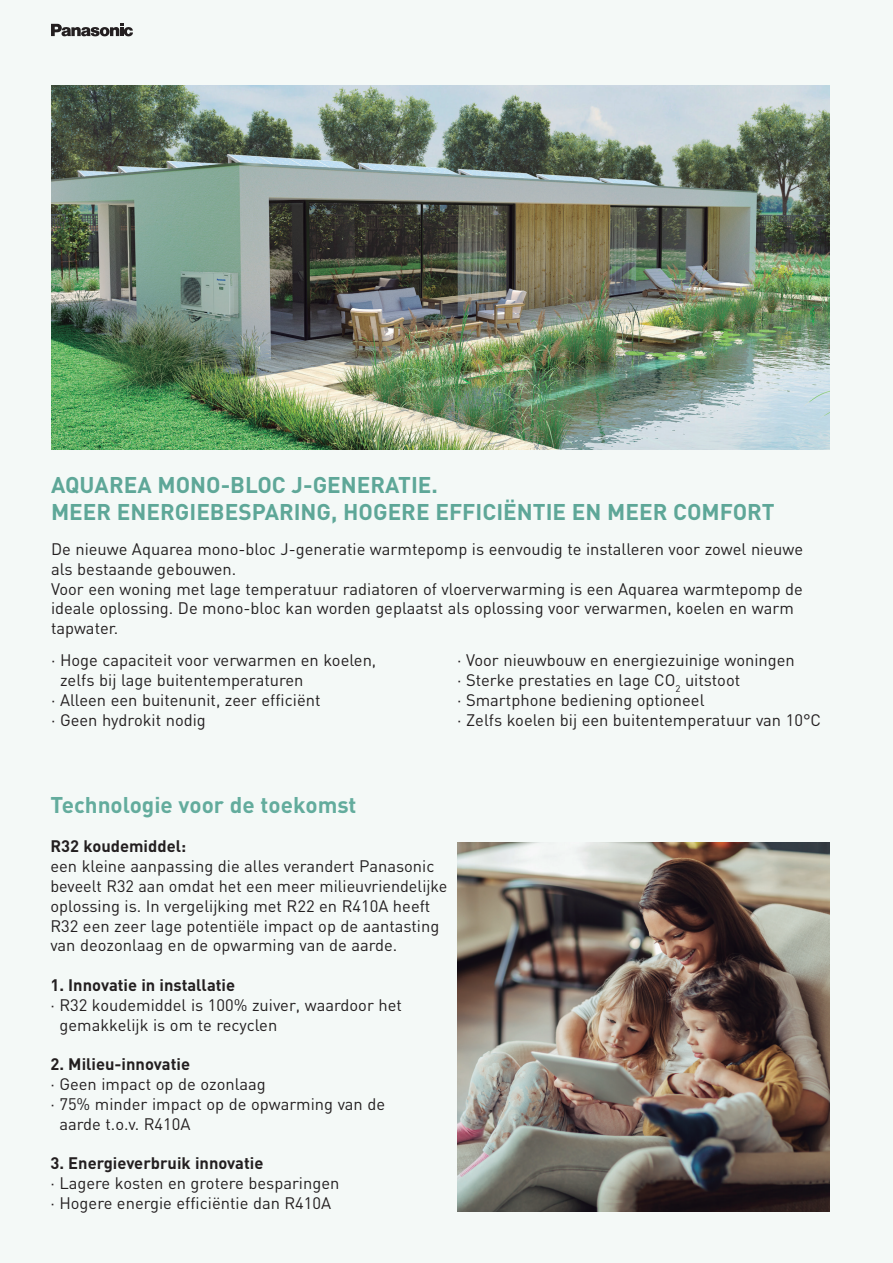
<style>
.page{position:relative;width:893px;height:1263px;background:#f4f9f7}
.page>*{position:absolute;margin:0;border:0;box-sizing:border-box;transform-origin:0 0}
.t1{font:700 22.5px/27px "DIN";color:#63ac9d}
.t2{font:16.5px/19.8px "DIN";color:#231f20}
.t3{font:700 16.5px "DIN";color:#231f20}
</style>
<div class="page">
<svg style="left:51px;top:24px;width:82px;height:12px"></svg>
<img style="left:51px;top:85px;width:778px;height:365px">
<img style="left:457px;top:842px;width:372px;height:370px">
<h1 class="t1" style="left:51px;top:470px;width:725px">AQUAREA MONO-BLOC J-GENERATIE.<br>MEER ENERGIEBESPARING, HOGERE EFFICIËNTIE EN MEER COMFORT</h1>
<p class="t2" style="left:51px;top:539px;width:753px">De nieuwe Aquarea mono-bloc J-generatie warmtepomp is eenvoudig te installeren voor zowel nieuwe als bestaande gebouwen.<br>Voor een woning met lage temperatuur radiatoren of vloerverwarming is een Aquarea warmtepomp de ideale oplossing. De mono-bloc kan worden geplaatst als oplossing voor verwarmen, koelen en warm tapwater.</p>
<p class="t2" style="left:51px;top:650px;width:327px">· Hoge capaciteit voor verwarmen en koelen,</p>
<p class="t2" style="left:60px;top:670px;width:245px">zelfs bij lage buitentemperaturen</p>
<p class="t2" style="left:51px;top:690px;width:271px">· Alleen een buitenunit, zeer efficiënt</p>
<p class="t2" style="left:51px;top:710px;width:156px">· Geen hydrokit nodig</p>
<p class="t2" style="left:457px;top:650px;width:365px">· Voor nieuwbouw en energiezuinige woningen<br>· Sterke prestaties en lage CO<sub>2</sub> uitstoot<br>· Smartphone bediening optioneel<br>· Zelfs koelen bij een buitentemperatuur van 10°C</p>
<h1 class="t1" style="left:50px;top:790px;width:307px">Technologie voor de toekomst</h1>
<p class="t3" style="left:50px;top:835px;width:137px">R32 koudemiddel:</p>
<p class="t2" style="left:50px;top:856px;width:398px">een kleine aanpassing die alles verandert Panasonic beveelt R32 aan omdat het een meer milieuvriendelijke oplossing is. In vergelijking met R22 en R410A heeft R32 een zeer lage potentiële impact op de aantasting van deozonlaag en de opwarming van de aarde.</p>
<p class="t3" style="left:50px;top:974px;width:186px">1. Innovatie in installatie</p>
<p class="t2" style="left:59px;top:994px;width:344px;text-indent:-9px">· R32 koudemiddel is 100% zuiver, waardoor het gemakkelijk is om te recyclen</p>
<p class="t3" style="left:50px;top:1053px;width:141px">2. Milieu-innovatie</p>
<p class="t2" style="left:50px;top:1074px;width:217px">· Geen impact op de ozonlaag</p>
<p class="t2" style="left:50px;top:1093px;width:336px">· 75% minder impact op de opwarming van de</p>
<p class="t2" style="left:59px;top:1113px;width:133px">aarde t.o.v. R410A</p>
<p class="t3" style="left:50px;top:1152px;width:215px">3. Energieverbruik innovatie</p>
<p class="t2" style="left:50px;top:1173px;width:290px">· Lagere kosten en grotere besparingen · Hogere energie efficiëntie dan R410A</p>
</div>
